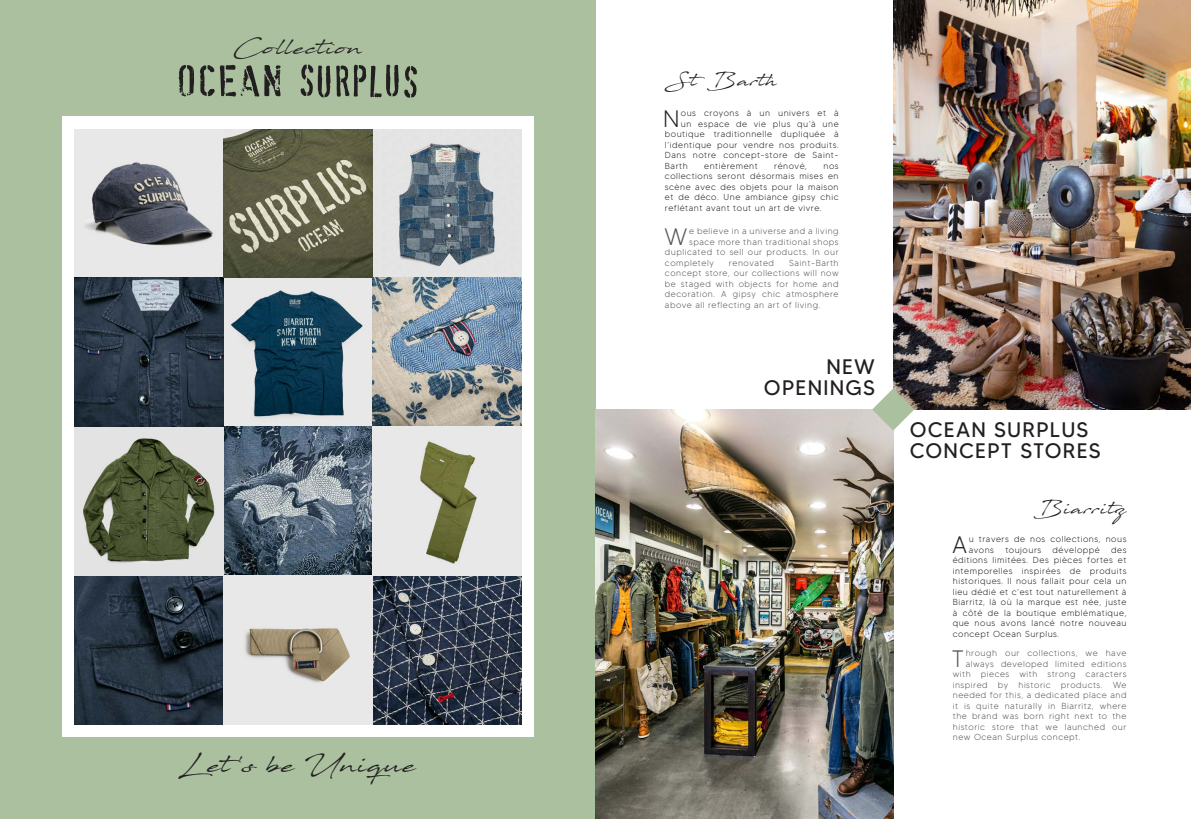
<style>
.page{position:relative;width:1191px;height:819px;background:#fff}
.page>*{position:absolute;margin:0;border:0;box-sizing:border-box;transform-origin:0 0}
.Titre{font:23.8px "Javacom";letter-spacing:.06em;color:#231f20}
.Titre-2{font:300 23.71px "MADETOMMY";color:#231f20}
.Titre-3{font:300 23.71px "MADETOMMY";color:#57585a}
.Titre-4{font:21px "MADETOMMY";letter-spacing:.06em;color:#231f20}
.Titre-5{font:21px "Javacom";letter-spacing:.06em;color:#231f20}
.Titre-6{font:17.5px "Javacom";letter-spacing:.06em;color:#231f20}
.Titre-7{font:300 8.75px/10.5px "MADETOMMY";letter-spacing:.06em;color:#231f20;text-align:justify}
.Titre-8{font:300 8.75px/10.5px "MADETOMMY";letter-spacing:.06em;color:#57585a;text-align:justify}
</style>
<div class="page">
<div style="left:0;top:0;width:595px;height:819px;background:#aac09f"></div>
<div style="left:62px;top:117px;width:471px;height:620px;background:#fff"></div>
<img style="left:893px;top:0;width:298px;height:409px">
<img style="left:74px;top:129px;width:447px;height:595px">
<img style="left:595px;top:409px;width:298px;height:410px">
<svg style="left:872px;top:388px;width:42px;height:42px"></svg>
<svg style="left:200px;top:65px;width:80px;height:32px"></svg>
<svg style="left:179px;top:65px;width:15px;height:31px"></svg>
<svg style="left:336px;top:65px;width:81px;height:33px"></svg>
<svg style="left:301px;top:64px;width:29px;height:34px"></svg>
<p class="Titre-5" style="left:233px;top:34px;width:131px">Collection</p>
<p class="Titre" style="left:180px;top:748px;width:237px">Let’s be Unique</p>
<p class="Titre-6" style="left:665px;top:69px;width:114px">StBarth</p>
<p class="Titre-2" style="left:663px;top:104px;width:18px">N</p>
<p class="Titre-7" style="left:681px;top:108px;width:159px">ous croyons à un univers et à</p>
<p class="Titre-7" style="left:681px;top:118px;width:159px">un espace de vie plus qu’à une</p>
<p class="Titre-7" style="left:665px;top:129px;width:175px">boutique traditionnelle dupliquée à</p>
<p class="Titre-7" style="left:665px;top:139px;width:175px">l’identique pour vendre nos produits.</p>
<p class="Titre-7" style="left:665px;top:150px;width:175px">Dans notre concept-store de Saint-</p>
<p class="Titre-7" style="left:665px;top:160px;width:24px">Barth</p>
<p class="Titre-7" style="left:704px;top:160px;width:55px">entièrement</p>
<p class="Titre-7" style="left:774px;top:160px;width:34px">rénové,</p>
<p class="Titre-7" style="left:665px;top:160px;width:175px;text-indent:158px">nos collections seront désormais mises en scène avec des objets pour la maison et de déco. Une ambiance gipsy chic reflétant avant tout un art de vivre.</p>
<p class="Titre-3" style="left:664px;top:222px;width:25px">W</p>
<p class="Titre-8" style="left:689px;top:226px;width:151px">e believe in a universe and a living</p>
<p class="Titre-8" style="left:689px;top:236px;width:151px">space more than traditional shops</p>
<p class="Titre-8" style="left:665px;top:247px;width:175px">duplicated to sell our products. In our</p>
<p class="Titre-8" style="left:665px;top:257px;width:50px">completely</p>
<p class="Titre-8" style="left:729px;top:257px;width:46px">renovated</p>
<p class="Titre-8" style="left:665px;top:257px;width:175px;text-indent:124px">Saint-Barth concept store, our collections will now be staged with objects for home and decoration. A gipsy chic atmosphere above all reflecting an art of living.</p>
<p class="Titre-4" style="left:826px;top:354px;width:50px">NEW</p>
<p class="Titre-4" style="left:764px;top:375px;width:112px">OPENINGS</p>
<p class="Titre-4" style="left:909px;top:416px;width:180px">OCEAN SURPLUS</p>
<p class="Titre-4" style="left:909px;top:437px;width:192px">CONCEPT STORES</p>
<p class="Titre-6" style="left:1034px;top:496px;width:93px">Biarritz</p>
<p class="Titre-2" style="left:952px;top:530px;width:17px">A</p>
<p class="Titre-7" style="left:968px;top:534px;width:159px">u travers de nos collections, nous avons</p>
<p class="Titre-7" style="left:1005px;top:544px;width:37px">toujours</p>
<p class="Titre-7" style="left:1052px;top:544px;width:49px">développé</p>
<p class="Titre-7" style="left:952px;top:544px;width:175px;text-indent:158px">des éditions limitées. Des pièces fortes et intemporelles inspirées de produits historiques. Il nous fallait pour cela un lieu dédié et c’est tout naturellement à Biarritz, là où la marque est née, juste à côté de la boutique emblématique, que nous avons lancé notre nouveau concept Ocean Surplus.</p>
<p class="Titre-3" style="left:951px;top:644px;width:14px">T</p>
<p class="Titre-8" style="left:965px;top:648px;width:162px">hrough our collections, we have</p>
<p class="Titre-8" style="left:965px;top:658px;width:162px">always developed limited editions</p>
<p class="Titre-8" style="left:952px;top:669px;width:175px">with pieces with strong caracters</p>
<p class="Titre-8" style="left:952px;top:679px;width:175px">inspired by historic products. We</p>
<p class="Titre-8" style="left:952px;top:690px;width:175px">needed for this, a dedicated place and</p>
<p class="Titre-8" style="left:952px;top:700px;width:175px">it is quite naturally in Biarritz, where</p>
<p class="Titre-8" style="left:952px;top:711px;width:175px">the brand was born right next to the</p>
<p class="Titre-8" style="left:952px;top:721px;width:175px">historic store that we launched our</p>
<p class="Titre-8" style="left:952px;top:732px;width:129px">new Ocean Surplus concept.</p>
</div>
